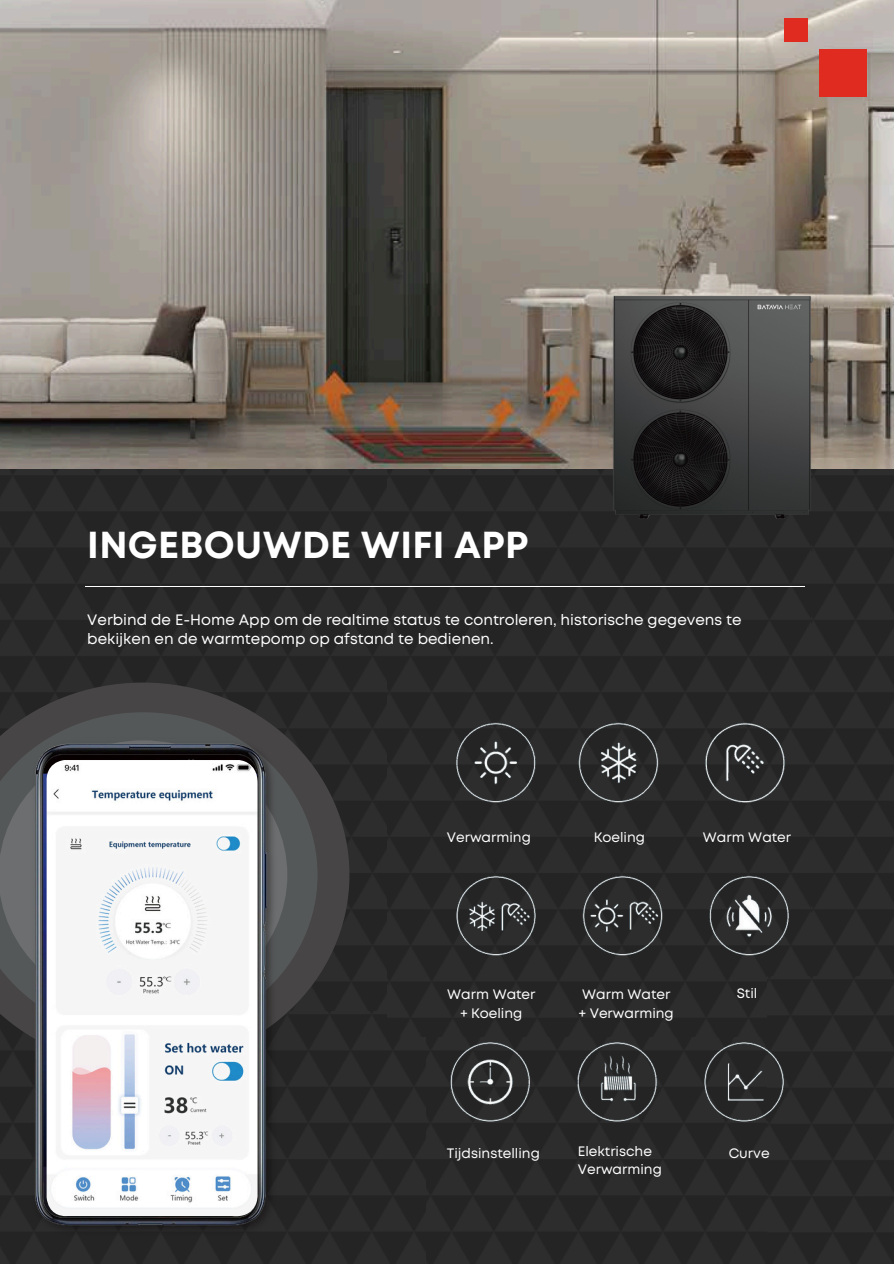
<style>
.page{position:relative;width:894px;height:1264px;background:#fff}
.page>*{position:absolute;margin:0;border:0;box-sizing:border-box;transform-origin:0 0}
.t1{font:700 37.5px "Mont";letter-spacing:.01em;color:#fff}
.t2{font:15px/19.2px "Mont";color:#fff}
.t3{font:13.65px/19.2px "Mont";color:#fff;text-align:center}
</style>
<div class="page">
<div style="left:425px;top:1036px;width:342px;height:227px;background:#292929"></div>
<div style="left:0;top:468px;width:387px;height:543px;background:#272727"></div>
<div style="left:0;top:1011px;width:425px;height:252px;background:#282828"></div>
<div style="left:387px;top:468px;width:424px;height:568px;background:#282828"></div>
<svg style="left:0;top:682px;width:349px;height:385px;background:#343333"></svg>
<svg style="left:0;top:712px;width:317px;height:325px;background:#454546"></svg>
<img style="left:0;top:737px;width:307px;height:499px">
<img style="left:47px;top:760px;width:210px;height:456px">
<hr style="left:85px;top:586px;width:719px;height:1px;background:#fff">
<div style="left:811px;top:468px;width:82px;height:508px;background:#282828"></div>
<img style="left:0;top:0;width:892px;height:468px">
<img style="left:609px;top:293px;width:205px;height:233px">
<div style="left:767px;top:976px;width:126px;height:287px;background:#272727"></div>
<img style="left:434px;top:700px;width:397px;height:113px">
<img style="left:434px;top:855px;width:397px;height:114px">
<img style="left:427px;top:1028px;width:397px;height:114px">
<div style="left:818px;top:49px;width:48px;height:48px;background:#e02b20"></div>
<div style="left:784px;top:19px;width:22px;height:23px;background:#e02b20"></div>
<p class="t1" style="left:87px;top:531px;width:442px">INGEBOUWDE WIFI APP</p>
<p class="t2" style="left:87px;top:611px;width:655px">Verbind de E-Home App om de realtime status te controleren, historische gegevens te bekijken en de warmtepomp op afstand te bedienen.</p>
<p class="t3" style="left:446px;top:829px;width:86px">Verwarming</p>
<p class="t3" style="left:593px;top:829px;width:53px">Koeling</p>
<p class="t3" style="left:702px;top:829px;width:90px">Warm Water</p>
<p class="t3" style="left:447px;top:985px;width:90px">Warm Water + Koeling</p>
<p class="t3" style="left:578px;top:985px;width:96px;text-align:left">Warm Water + Verwarming</p>
<p class="t3" style="left:736px;top:984px;width:22px">Stil</p>
<p class="t3" style="left:446px;top:1144px;width:95px">Tijdsinstelling</p>
<p class="t3" style="left:577px;top:1142px;width:76px">Elektrische</p>
<p class="t3" style="left:577px;top:1160px;width:86px">Verwarming</p>
<p class="t3" style="left:728px;top:1144px;width:42px">Curve</p>
</div>
